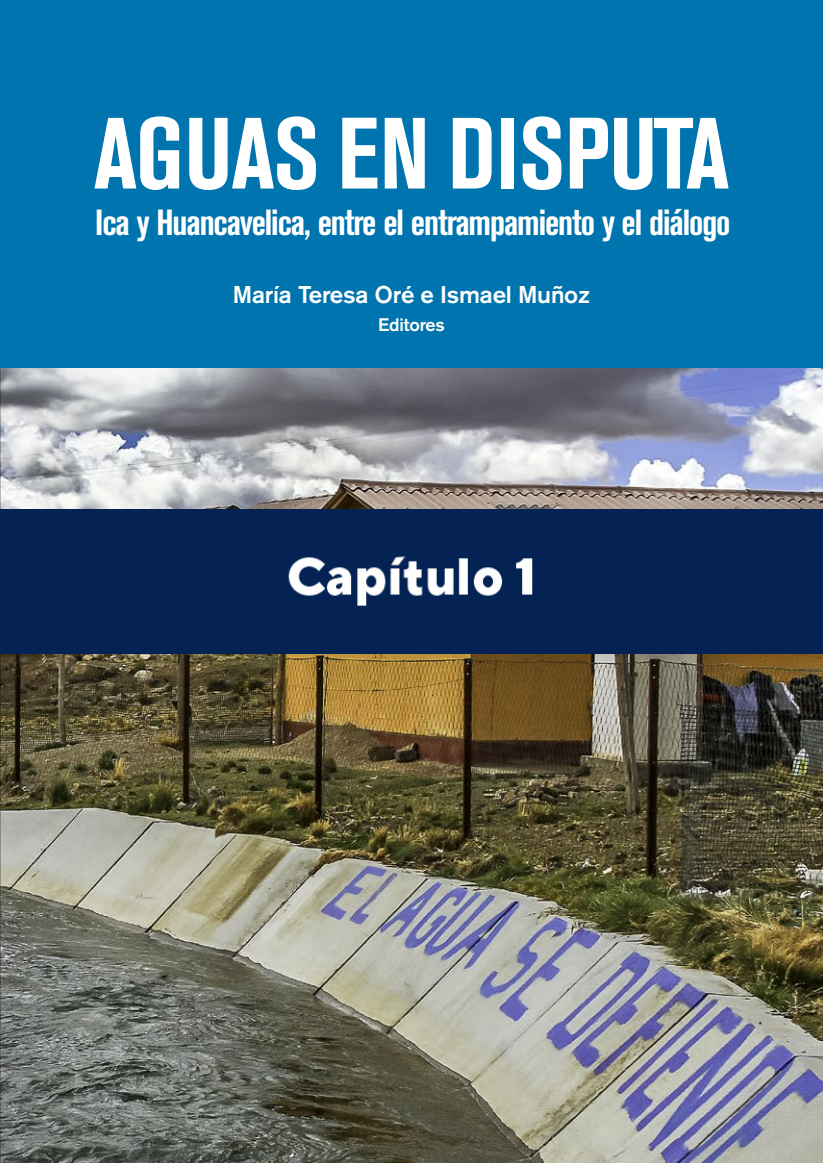
<style>
.page{position:relative;width:823px;height:1163px;background:#fff}
.page>*{position:absolute;margin:0;border:0;box-sizing:border-box;transform-origin:0 0}
.t1{font:700 condensed 100px "Akzidenz Grotesk BE";letter-spacing:-.015em;color:#fff}
.t2{font:700 condensed 36px "Akzidenz Grotesk BE";letter-spacing:-.03em;color:#fff}
.t3{font:500 24px "Akzidenz Grotesk BE";letter-spacing:-.01em;color:#fff}
.t4{font:500 18px "Akzidenz Grotesk BE";letter-spacing:-.01em;color:#fff}
</style>
<div class="page">
<div style="left:0;top:0;width:822px;height:1162px;background:#0074ae"></div>
<img style="left:0;top:369px;width:822px;height:793px">
<div style="left:0;top:509px;width:822px;height:144px;background:#042254"></div>
<h1 class="t1" style="left:93px;top:96px;width:637px">AGUAS EN DISPUTA</h1>
<p class="t2" style="left:95px;top:202px;width:636px">Ica y Huancavelica, entre el entrampamiento y el diálogo</p>
<p class="t3" style="left:233px;top:280px;width:358px">María Teresa Oré e Ismael Muñoz</p>
<p class="t4" style="left:378px;top:313px;width:68px">Editores</p>
</div>
